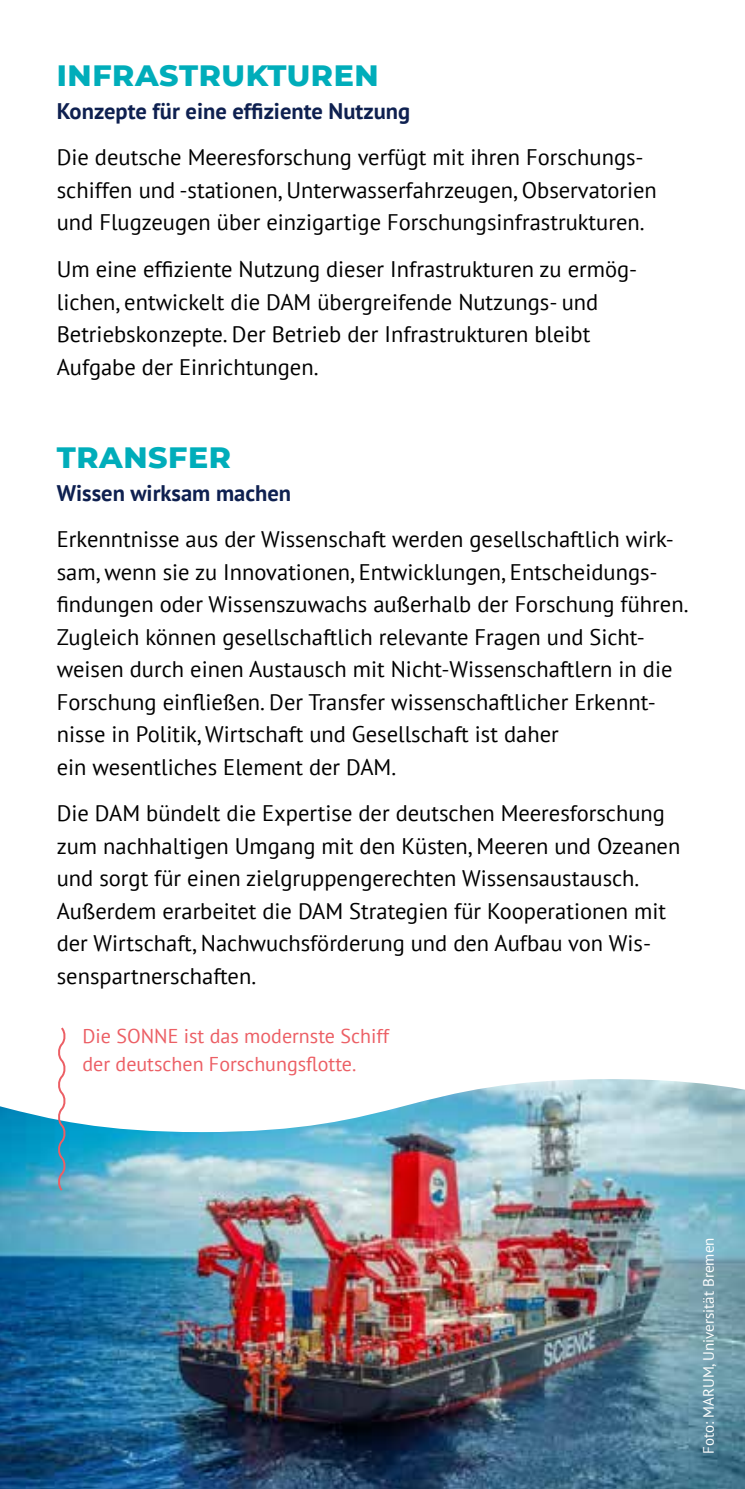
<style>
.page{position:relative;width:745px;height:1489px;background:#fff}
.page>*{position:absolute;margin:0;border:0;box-sizing:border-box;transform-origin:0 0}
.t1{font:800 30px "Montserrat";letter-spacing:.02em;color:#00adba}
.t2{font:22.5px/32.5px "PT Sans";color:#000}
.t3{font:700 22.5px "PT Sans";color:#0e2050}
.t4{font:20px/27.5px "PT Sans";color:#ec5f65}
.t5{font:15px "PT Sans";color:#fff}
</style>
<div class="page">
<img style="left:0;top:1079px;width:744px;height:409px">
<svg style="left:55px;top:1027px;width:13px;height:165px"></svg>
<h1 class="t1" style="left:57px;top:53px;width:323px">INFRASTRUKTUREN</h1>
<p class="t3" style="left:57px;top:96px;width:355px">Konzepte für eine effiziente Nutzung</p>
<p class="t2" style="left:57px;top:141px;width:601px">Die deutsche Meeresforschung verfügt mit ihren Forschungs&shy;schiffen und -stationen, Unterwasserfahrzeugen, Observatorien und Flugzeugen über einzigartige Forschungsinfrastrukturen.</p>
<p class="t2" style="left:57px;top:252px;width:581px">Um eine effiziente Nutzung dieser Infrastrukturen zu ermög&shy;lichen, entwickelt die DAM übergreifende Nutzungs- und Betriebskonzepte. Der Betrieb der Infrastrukturen bleibt Aufgabe der Einrichtungen.</p>
<h1 class="t1" style="left:57px;top:435px;width:176px">TRANSFER</h1>
<p class="t3" style="left:57px;top:477px;width:236px">Wissen wirksam machen</p>
<p class="t2" style="left:57px;top:522px;width:632px">Erkenntnisse aus der Wissenschaft werden gesellschaftlich wirk&shy;sam, wenn sie zu Innovationen, Entwicklungen, Entscheidungs&shy;findungen oder Wissenszuwachs außerhalb der Forschung führen.<br>Zugleich können gesellschaftlich relevante Fragen und Sicht&shy;weisen durch einen Austausch mit Nicht-Wissenschaftlern in die Forschung einfließen. Der Transfer wissenschaftlicher Erkennt&shy;nisse in Politik, Wirtschaft und Gesellschaft ist daher<br>ein wesentliches Element der DAM.</p>
<p class="t2" style="left:57px;top:796px;width:624px">Die DAM bündelt die Expertise der deutschen Meeresforschung zum nachhaltigen Umgang mit den Küsten, Meeren und Ozeanen und sorgt für einen zielgruppengerechten Wissensaustausch.<br>Außerdem erarbeitet die DAM Strategien für Kooperationen mit der Wirtschaft, Nachwuchsförderung und den Aufbau von Wis&shy;senspartnerschaften.</p>
<p class="t4" style="left:82px;top:1021px;width:308px">Die SONNE ist das modernste Schiff der deutschen Forschungsflotte.</p>
<p class="t5" style="left:698px;top:1453px;width:218px;rotate:-90deg">Foto: MARUM, Universität Bremen</p>
</div>
